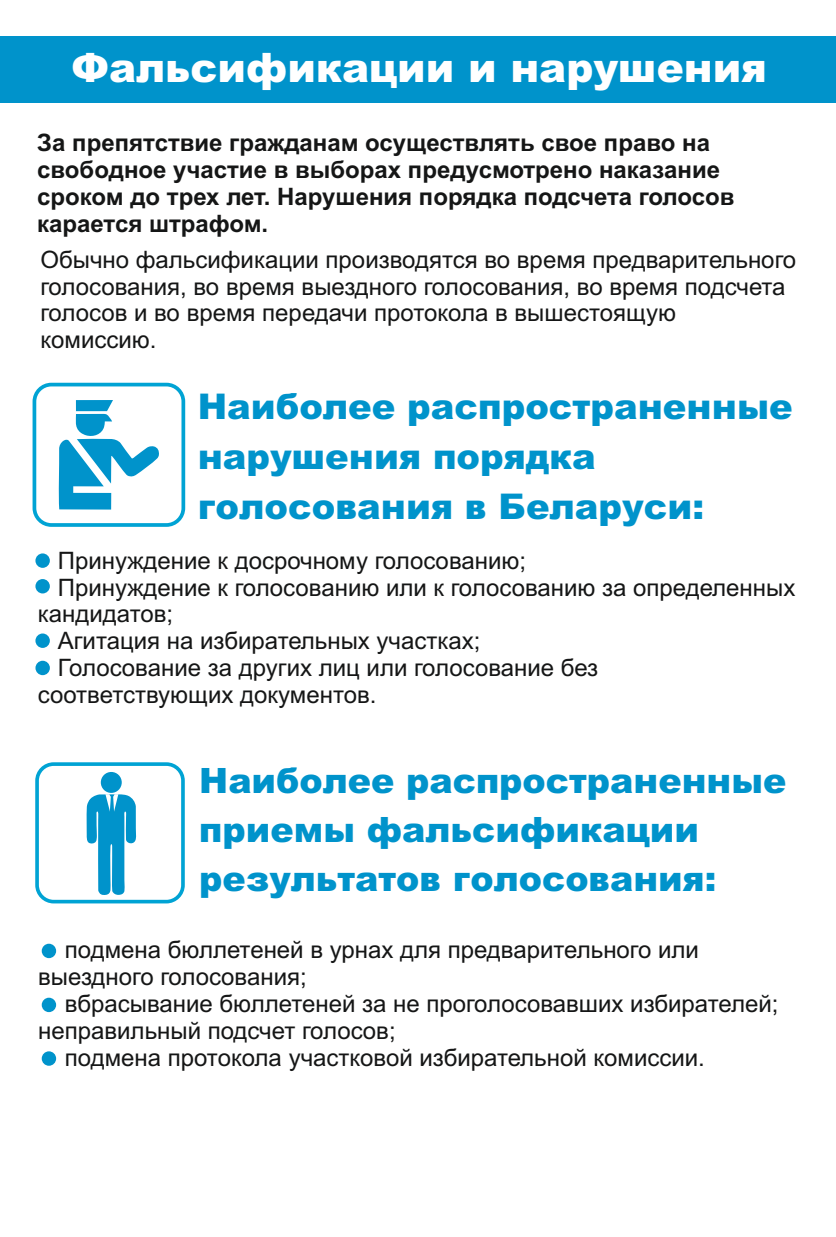
<style>
.page{position:relative;width:836px;height:1237px;background:#fff}
.page>*{position:absolute;margin:0;border:0;box-sizing:border-box;transform-origin:0 0}
.t1{font:900 40.6px "Arial";color:#fff}
.t2{font:900 35.4px/50px "Arial";color:#0093cb}
.t3{font:900 35px/49.2px "Arial";color:#0093cb}
.t4{font:24px/26.8px "Arial";color:#151616}
.t5{font:700 24px/26.8px "Arial";color:#151616}
</style>
<div class="page">
<div style="left:0;top:36px;width:836px;height:66px;background:#0093cb"></div>
<div style="left:35px;top:553px;width:15px;height:14px;background:#0093cb;border-radius:50%"></div>
<div style="left:35px;top:579px;width:15px;height:14px;background:#0093cb;border-radius:50%"></div>
<div style="left:35px;top:633px;width:15px;height:14px;background:#0093cb;border-radius:50%"></div>
<div style="left:35px;top:660px;width:15px;height:15px;background:#0093cb;border-radius:50%"></div>
<div style="left:42px;top:943px;width:14px;height:14px;background:#0093cb;border-radius:50%"></div>
<div style="left:42px;top:997px;width:14px;height:14px;background:#0093cb;border-radius:50%"></div>
<div style="left:42px;top:1051px;width:14px;height:14px;background:#0093cb;border-radius:50%"></div>
<svg style="left:58px;top:400px;width:101px;height:109px"></svg>
<div style="left:33px;top:382px;width:152px;height:144px;border:4px solid #00a3d4;border-radius:17px"></div>
<div style="left:101px;top:771px;width:21px;height:21px;background:#0093cb;border-radius:50%"></div>
<svg style="left:86px;top:794px;width:50px;height:101px"></svg>
<div style="left:35px;top:762px;width:150px;height:141px;border:4px solid #00a3d4;border-radius:17px"></div>
<h1 class="t1" style="left:72px;top:53px;width:697px">Фальсификации и нарушения</h1>
<p class="t5" style="left:37px;top:132px;width:699px">За препятствие гражданам осуществлять свое право на свободное участие в выборах предусмотрено наказание сроком до трех лет. Нарушения порядка подсчета голосов карается штрафом.</p>
<p class="t4" style="left:40px;top:248px;width:757px">Обычно фальсификации производятся во время предварительного голосования, во время выездного голосования, во время подсчета голосов и во время передачи протокола в вышестоящую комиссию.</p>
<h2 class="t2" style="left:198px;top:385px;width:597px">Наиболее распространенные нарушения порядка голосования в Беларуси:</h2>
<p class="t4" style="left:58px;top:549px;width:470px">Принуждение к досрочному голосованию;</p>
<p class="t4" style="left:58px;top:575px;width:739px">Принуждение к голосованию или к голосованию за определенных</p>
<p class="t4" style="left:38px;top:602px;width:137px">кандидатов;</p>
<p class="t4" style="left:58px;top:629px;width:424px">Агитация на избирательных участках;</p>
<p class="t4" style="left:58px;top:656px;width:542px">Голосование за других лиц или голосование без</p>
<p class="t4" style="left:38px;top:683px;width:340px">соответствующих документов.</p>
<h3 class="t3" style="left:199px;top:758px;width:589px">Наиболее распространенные приемы фальсификации результатов голосования:</h3>
<p class="t4" style="left:38px;top:938px;width:662px;text-indent:27px">подмена бюллетеней в урнах для предварительного или выездного голосования;</p>
<p class="t4" style="left:65px;top:992px;width:715px">вбрасывание бюллетеней за не проголосовавших избирателей;</p>
<p class="t4" style="left:38px;top:1018px;width:359px">неправильный подсчет голосов;</p>
<p class="t4" style="left:65px;top:1045px;width:642px">подмена протокола участковой избирательной комиссии.</p>
</div>
